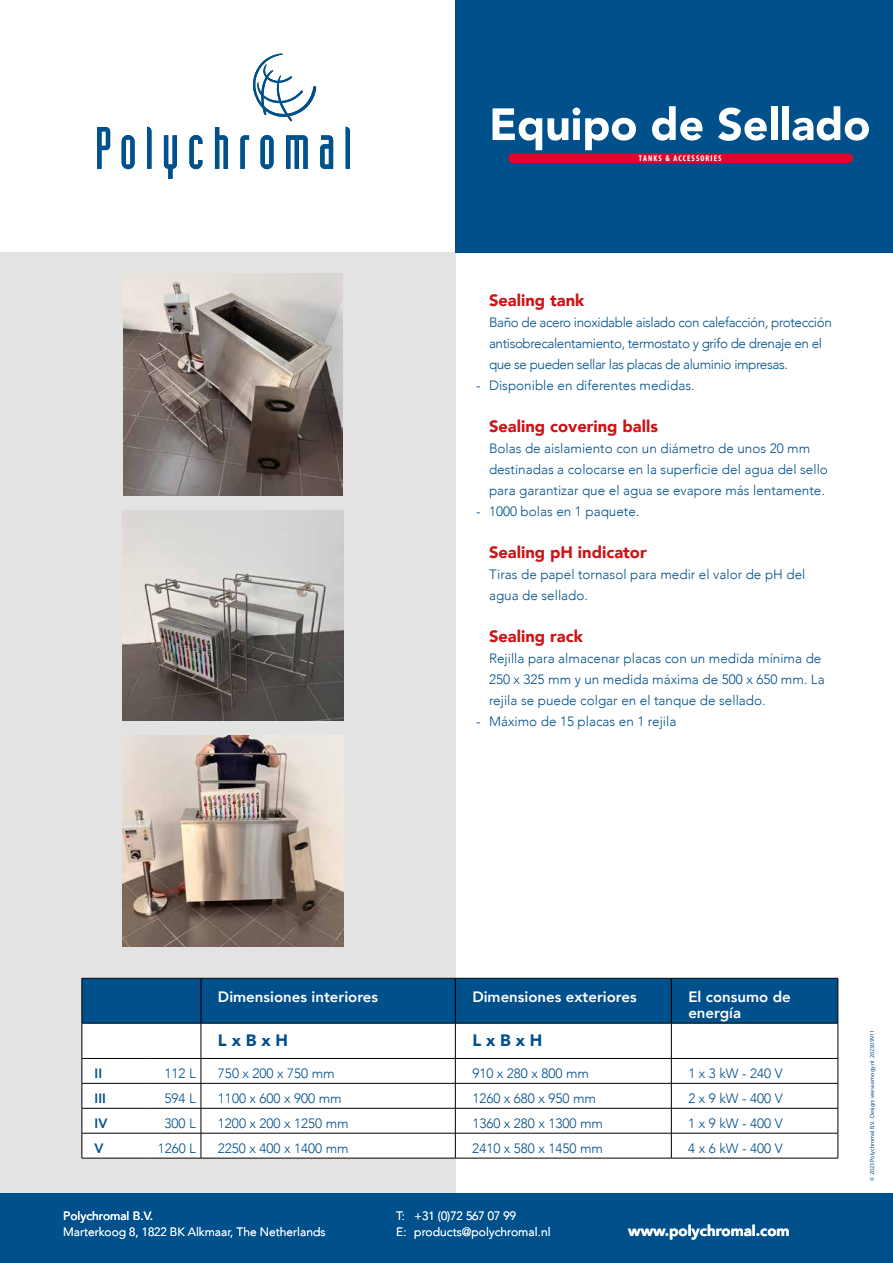
<style>
.page{position:relative;width:893px;height:1263px;background:#fff}
.page>*{position:absolute;margin:0;border:0;box-sizing:border-box;transform-origin:0 0}
.t1{font:900 16.5px "Avenir";color:#cd1316}
.t2{font:900 16.5px "Avenir";color:#004f8c}
.t3{font:800 15px/16.4px "Avenir";color:#fff}
.t4{font:900 15px "Avenir";color:#fff}
.t5{font:300 13.5px/21px "Avenir";color:#00508c}
.t6{font:300 13.5px/21px "Avenir";letter-spacing:-.03em;color:#00508c}
.t7{font:800 13.5px "Avenir";color:#00508c}
.t8{font:300 12px/16.5px "Avenir";color:#fff}
.t9{font:500 12px "Avenir";color:#fff}
.t10{font:700 condensed 8.4px "Myriad Pro";letter-spacing:.13em;color:#fff}
.t11{font:6px "Myriad Pro";color:#00508c}
</style>
<div class="page">
<div style="left:0;top:253px;width:456px;height:950px;background:#e3e3e3"></div>
<div style="left:456px;top:0;width:437px;height:253px;background:#00508c"></div>
<div style="left:0;top:1193px;width:893px;height:70px;background:#00508c"></div>
<img style="left:123px;top:273px;width:219px;height:222px">
<img style="left:122px;top:736px;width:221px;height:210px">
<img style="left:122px;top:510px;width:221px;height:210px">
<svg style="left:164px;top:135px;width:13px;height:44px"></svg>
<svg style="left:97px;top:127px;width:13px;height:42px"></svg>
<svg style="left:122px;top:135px;width:13px;height:34px"></svg>
<svg style="left:147px;top:127px;width:4px;height:42px"></svg>
<svg style="left:189px;top:135px;width:13px;height:34px"></svg>
<svg style="left:215px;top:127px;width:13px;height:42px"></svg>
<svg style="left:240px;top:135px;width:9px;height:34px"></svg>
<svg style="left:261px;top:135px;width:13px;height:34px"></svg>
<svg style="left:286px;top:135px;width:22px;height:34px"></svg>
<svg style="left:320px;top:135px;width:13px;height:34px"></svg>
<svg style="left:346px;top:127px;width:4px;height:42px"></svg>
<svg style="left:253px;top:53px;width:63px;height:68px"></svg>
<svg style="left:492px;top:108px;width:144px;height:42px"></svg>
<svg style="left:652px;top:106px;width:50px;height:35px"></svg>
<svg style="left:718px;top:108px;width:49px;height:33px"></svg>
<div style="left:771px;top:106px;width:6px;height:34px;background:#fff"></div>
<div style="left:782px;top:106px;width:7px;height:34px;background:#fff"></div>
<svg style="left:792px;top:106px;width:77px;height:35px"></svg>
<div style="left:508px;top:153px;width:345px;height:10px;background:#de082c;border-radius:5px"></div>
<div style="left:83px;top:979px;width:755px;height:44px;background:#00508c"></div>
<svg style="left:83px;top:1024px;width:755px;height:134px"></svg>
<hr style="left:82px;top:978px;width:63px;height:1px;background:#000">
<hr style="left:82px;top:978px;width:1px;height:45px;background:#000">
<hr style="left:145px;top:978px;width:56px;height:1px;background:#000">
<hr style="left:201px;top:978px;width:254px;height:1px;background:#000">
<hr style="left:455px;top:978px;width:216px;height:1px;background:#000">
<hr style="left:671px;top:978px;width:167px;height:1px;background:#000">
<hr style="left:838px;top:978px;width:1px;height:45px;background:#000">
<hr style="left:200px;top:978px;width:2px;height:45px;background:#000">
<hr style="left:455px;top:978px;width:1px;height:45px;background:#000">
<hr style="left:671px;top:978px;width:1px;height:45px;background:#000">
<hr style="left:671px;top:1158px;width:167px;height:1px;background:#000">
<hr style="left:671px;top:1023px;width:1px;height:35px;background:#000">
<svg style="left:671px;top:1059px;width:1px;height:99px"></svg>
<hr style="left:455px;top:1158px;width:216px;height:1px;background:#000">
<hr style="left:455px;top:1023px;width:1px;height:35px;background:#000">
<svg style="left:455px;top:1059px;width:1px;height:99px"></svg>
<hr style="left:201px;top:1158px;width:254px;height:1px;background:#000">
<hr style="left:201px;top:1023px;width:1px;height:35px;background:#000">
<svg style="left:201px;top:1059px;width:1px;height:99px"></svg>
<hr style="left:82px;top:1158px;width:63px;height:1px;background:#000">
<hr style="left:145px;top:1158px;width:56px;height:1px;background:#000">
<hr style="left:82px;top:1023px;width:63px;height:1px;background:#000">
<hr style="left:82px;top:1023px;width:1px;height:35px;background:#000">
<hr style="left:145px;top:1023px;width:56px;height:1px;background:#000">
<hr style="left:201px;top:1023px;width:254px;height:1px;background:#000">
<hr style="left:455px;top:1023px;width:216px;height:1px;background:#000">
<hr style="left:671px;top:1023px;width:167px;height:1px;background:#000">
<hr style="left:838px;top:1023px;width:1px;height:35px;background:#000">
<hr style="left:82px;top:1058px;width:63px;height:1px;background:#000">
<hr style="left:145px;top:1058px;width:56px;height:1px;background:#000">
<hr style="left:201px;top:1058px;width:254px;height:1px;background:#000">
<hr style="left:455px;top:1058px;width:216px;height:1px;background:#000">
<hr style="left:671px;top:1058px;width:167px;height:1px;background:#000">
<hr style="left:82px;top:1083px;width:63px;height:1px;background:#000">
<hr style="left:145px;top:1083px;width:56px;height:1px;background:#000">
<hr style="left:201px;top:1083px;width:254px;height:1px;background:#000">
<hr style="left:455px;top:1083px;width:216px;height:1px;background:#000">
<hr style="left:671px;top:1083px;width:167px;height:1px;background:#000">
<hr style="left:82px;top:1108px;width:63px;height:1px;background:#000">
<svg style="left:82px;top:1059px;width:1px;height:99px"></svg>
<hr style="left:145px;top:1108px;width:56px;height:1px;background:#000">
<hr style="left:201px;top:1108px;width:254px;height:1px;background:#000">
<hr style="left:455px;top:1108px;width:216px;height:1px;background:#000">
<hr style="left:671px;top:1108px;width:167px;height:1px;background:#000">
<svg style="left:838px;top:1058px;width:1px;height:100px"></svg>
<hr style="left:82px;top:1133px;width:63px;height:1px;background:#000">
<hr style="left:145px;top:1133px;width:56px;height:1px;background:#000">
<hr style="left:201px;top:1133px;width:254px;height:1px;background:#000">
<hr style="left:455px;top:1133px;width:216px;height:1px;background:#000">
<hr style="left:671px;top:1133px;width:167px;height:1px;background:#000">
<p class="t10" style="left:639px;top:153px;width:84px">TANKS &amp; ACCESSORIES</p>
<p class="t1" style="left:489px;top:286px;width:97px">Sealing tank</p>
<p class="t6" style="left:489px;top:312px;width:344px">Baño de acero inoxidable aislado con calefacción, protección antisobrecalentamiento, termostato y grifo de drenaje en el que se pueden sellar las placas de aluminio impresas.</p>
<p class="t5" style="left:476px;top:375px;width:220px">- Disponible en diferentes medidas.</p>
<p class="t1" style="left:489px;top:412px;width:171px">Sealing covering balls</p>
<p class="t5" style="left:489px;top:438px;width:340px">Bolas de aislamiento con un diámetro de unos 20 mm destinadas a colocarse en la superficie del agua del sello para garantizar que el agua se evapore más lentamente.</p>
<p class="t5" style="left:476px;top:501px;width:165px">- 1000 bolas en 1 paquete.</p>
<p class="t1" style="left:489px;top:538px;width:159px">Sealing pH indicator</p>
<p class="t5" style="left:489px;top:564px;width:318px">Tiras de papel tornasol para medir el valor de pH del agua de sellado.</p>
<p class="t1" style="left:489px;top:622px;width:95px">Sealing rack</p>
<p class="t5" style="left:489px;top:648px;width:337px">Rejilla para almacenar placas con un medida mínima de<br>250 x 325 mm y un medida máxima de 500 x 650 mm. La rejila se puede colgar en el tanque de sellado.</p>
<p class="t5" style="left:476px;top:711px;width:202px">- Máximo de 15 placas en 1 rejila</p>
<p class="t3" style="left:218px;top:988px;width:162px">Dimensiones interiores</p>
<p class="t3" style="left:472px;top:988px;width:166px">Dimensiones exteriores</p>
<p class="t3" style="left:688px;top:988px;width:104px">El consumo de energía</p>
<p class="t2" style="left:218px;top:1026px;width:71px">L x B x H</p>
<p class="t2" style="left:472px;top:1026px;width:71px">L x B x H</p>
<p class="t7" style="left:95px;top:1063px;width:9px">II</p>
<p class="t5" style="left:165px;top:1063px;width:33px">112 L</p>
<p class="t5" style="left:218px;top:1063px;width:118px">750 x 200 x 750 mm</p>
<p class="t5" style="left:472px;top:1063px;width:118px">910 x 280 x 800 mm</p>
<p class="t5" style="left:688px;top:1063px;width:96px">1 x 3 kW - 240 V</p>
<p class="t7" style="left:95px;top:1088px;width:13px">III</p>
<p class="t5" style="left:165px;top:1088px;width:33px">594 L</p>
<p class="t5" style="left:218px;top:1088px;width:125px">1100 x 600 x 900 mm</p>
<p class="t5" style="left:472px;top:1088px;width:125px">1260 x 680 x 950 mm</p>
<p class="t5" style="left:688px;top:1088px;width:96px">2 x 9 kW - 400 V</p>
<p class="t7" style="left:95px;top:1113px;width:14px">IV</p>
<p class="t5" style="left:165px;top:1113px;width:33px">300 L</p>
<p class="t5" style="left:218px;top:1113px;width:132px">1200 x 200 x 1250 mm</p>
<p class="t5" style="left:472px;top:1113px;width:132px">1360 x 280 x 1300 mm</p>
<p class="t5" style="left:688px;top:1113px;width:96px">1 x 9 kW - 400 V</p>
<p class="t7" style="left:95px;top:1138px;width:11px">V</p>
<p class="t5" style="left:158px;top:1138px;width:40px">1260 L</p>
<p class="t5" style="left:218px;top:1138px;width:132px">2250 x 400 x 1400 mm</p>
<p class="t5" style="left:472px;top:1138px;width:132px">2410 x 580 x 1450 mm</p>
<p class="t5" style="left:688px;top:1138px;width:96px">4 x 6 kW - 400 V</p>
<p class="t9" style="left:63px;top:1205px;width:91px">Polychromal B.V.</p>
<p class="t8" style="left:63px;top:1224px;width:264px">Marterkoog 8, 1822 BK Alkmaar, The Netherlands</p>
<p class="t8" style="left:396px;top:1207px;width:156px">T: +31 (0)72 567 07 99<br>E: products@polychromal.nl</p>
<p class="t4" style="left:628px;top:1218px;width:163px">www.polychromal.com</p>
<p class="t11" style="left:868px;top:1180px;width:152px;rotate:-90deg">© 2023 Polychromal B.V. Design: www.emogy.nl 202309V11</p>
</div>
